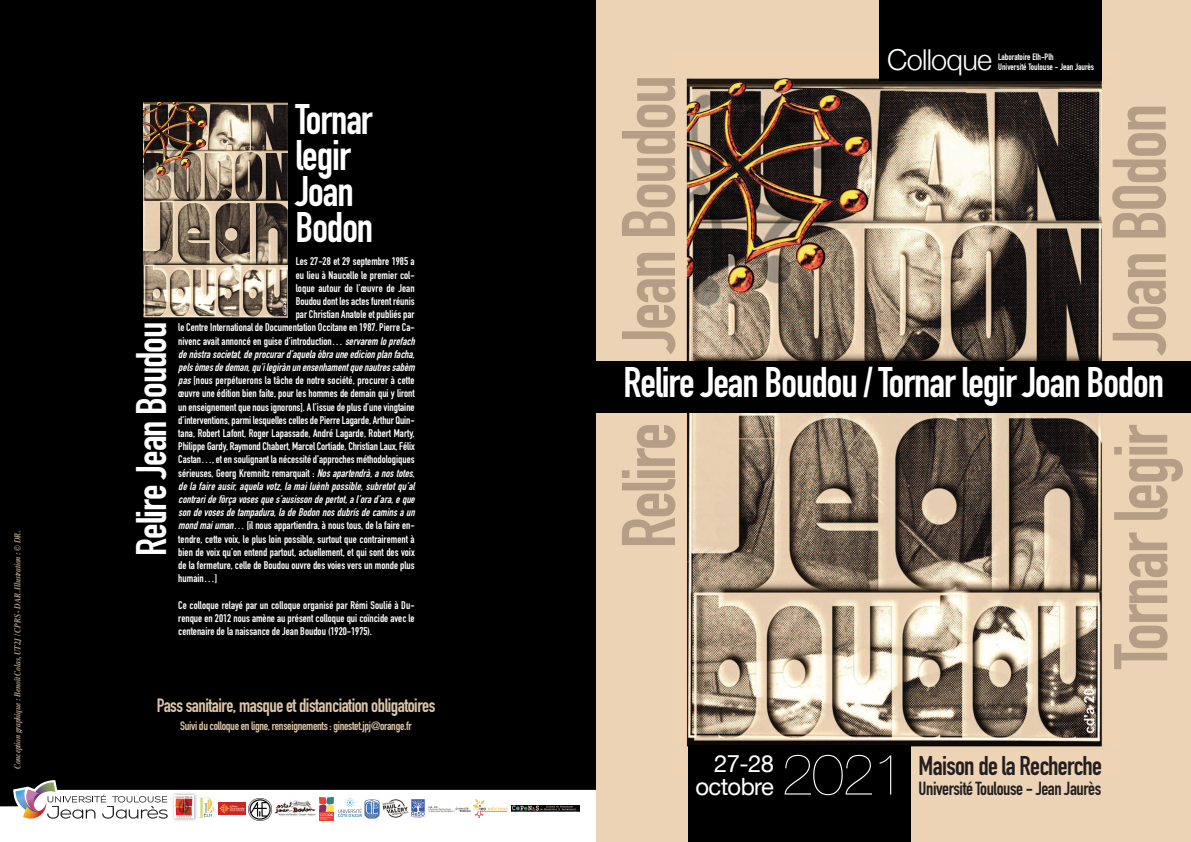
<style>
.page{position:relative;width:1191px;height:842px;background:#fff}
.page>*{position:absolute;margin:0;border:0;box-sizing:border-box;transform-origin:0 0}
.t1{font:700 74.5px "DIN Condensed";letter-spacing:-.025em;color:#b59d86}
.t2{font:200 57.4px "Helvetica Neue";color:#fff}
.t3{font:700 42.2px/36px "DIN Condensed";letter-spacing:-.025em;color:#fff}
.t4{font:300 28.8px "Helvetica Neue";letter-spacing:-.025em;color:#fff}
.t5{font:700 26.7px "DIN Condensed";letter-spacing:-.025em;color:#231f20}
.t6{font:23.8px/22.9px "Helvetica Neue";letter-spacing:-.025em;color:#fff;text-align:right}
.t7{font:700 19px "DIN Condensed";letter-spacing:-.025em;color:#ddc6a8}
.t8{font:700 18.7px "DIN Condensed";letter-spacing:-.025em;color:#231f20}
.t9{font:700 12px "DIN Condensed";letter-spacing:-.025em;color:#ddc6a8}
.t10{font:700 11px/13.2px "DIN Condensed";color:#fff;text-align:justify}
.t11{font:italic 700 11px "DIN Condensed";color:#fff}
.t12{font:700 9.2px "DIN Condensed";color:#fff}
.t13{font:italic 700 9px "Times";letter-spacing:-.025em;color:#b59d86;scale:.85 1}
.s1{font-style:italic}
</style>
<div class="page">
<div style="left:592px;top:345px;width:599px;height:78px;background:#000"></div>
<img style="left:595px;top:0;width:596px;height:361px">
<img style="left:595px;top:413px;width:596px;height:429px">
<div style="left:879px;top:0;width:223px;height:81px;background:#000"></div>
<div style="left:688px;top:745px;width:222px;height:97px;background:#000"></div>
<div style="left:0;top:0;width:595px;height:842px;background:#000"></div>
<img style="left:143px;top:102px;width:145px;height:216px">
<svg style="left:0;top:780px;width:595px;height:62px"></svg>
<img style="left:319px;top:798px;width:15px;height:23px">
<img style="left:426px;top:803px;width:46px;height:12px">
<img style="left:474px;top:799px;width:35px;height:19px">
<img style="left:274px;top:799px;width:43px;height:17px">
<img style="left:365px;top:799px;width:14px;height:19px">
<img style="left:338px;top:799px;width:23px;height:18px">
<img style="left:382px;top:799px;width:27px;height:19px">
<img style="left:219px;top:802px;width:26px;height:12px">
<img style="left:198px;top:798px;width:16px;height:20px">
<img style="left:249px;top:799px;width:23px;height:21px">
<img style="left:511px;top:806px;width:68px;height:5px">
<img style="left:411px;top:800px;width:13px;height:17px">
<p class="t13" style="left:12px;top:769px;width:281px;rotate:-90deg">Conception graphique : Benoît Colas, UT2J / CPRS - DAR. Illustration : © DR.</p>
<h3 class="t3" style="left:134px;top:556px;width:236px;rotate:-90deg">Relire Jean Boudou</h3>
<h3 class="t3" style="left:295px;top:101px;width:79px">Tornar legir<br>Joan<br>Bodon</h3>
<p class="t10" style="left:296px;top:255px;width:120px">Les 27-28 et 29 septembre 1985 a</p>
<p class="t10" style="left:296px;top:268px;width:120px">eu lieu à Naucelle le premier col-</p>
<p class="t10" style="left:296px;top:281px;width:120px">loque autour de l’œuvre de Jean</p>
<p class="t10" style="left:296px;top:295px;width:120px">Boudou dont les actes furent réunis</p>
<p class="t10" style="left:296px;top:308px;width:120px">par Christian Anatole et publiés par</p>
<p class="t10" style="left:178px;top:321px;width:238px">le Centre International de Documentation Occitane en 1987. Pierre Ca-</p>
<p class="t10" style="left:178px;top:334px;width:241px">nivenc avait annoncé en guise d’introduction… <span class="s1">servaremloprefach</span></p>
<p class="t11" style="left:178px;top:347px;width:241px">de nòstra societat, de procurar d’aquela òbra une edicion plan facha,</p>
<p class="t11" style="left:178px;top:361px;width:241px">pels òmes de deman, qu’i legiràn un ensenhament que nautres sabèm</p>
<p class="t10" style="left:178px;top:374px;width:238px"><span class="s1">pas</span>[nous perpétuerons la tâche de notre société, procurer à cette</p>
<p class="t10" style="left:178px;top:387px;width:238px">œuvre une édition bien faite, pour les hommes de demain qui y liront</p>
<p class="t10" style="left:178px;top:400px;width:238px">un enseignement que nous ignorons]. A l’issue de plus d’une vingtaine</p>
<p class="t10" style="left:178px;top:413px;width:238px">d’interventions, parmi lesquelles celles de Pierre Lagarde, Arthur Quin-</p>
<p class="t10" style="left:178px;top:427px;width:238px">tana, Robert Lafont, Roger Lapassade, André Lagarde, Robert Marty,</p>
<p class="t10" style="left:178px;top:440px;width:238px">Philippe Gardy, Raymond Chabert, Marcel Cortiade, Christian Laux, Félix</p>
<p class="t10" style="left:178px;top:453px;width:238px">Castan…, et en soulignant la nécessité d’approches méthodologiques</p>
<p class="t10" style="left:178px;top:466px;width:241px">sérieuses, Georg Kremnitz remarquait : <span class="s1">Nosapartendrà,anostotes,</span></p>
<p class="t11" style="left:178px;top:479px;width:241px">de la faire ausir, aquela votz, la mai luènh possible, subretot qu’al</p>
<p class="t11" style="left:178px;top:493px;width:241px">contrari de fòrça voses que s’ausisson de pertot, a l’ora d’ara, e que</p>
<p class="t11" style="left:178px;top:506px;width:241px">son de voses de tampadura, la de Bodon nos dubrís de camins a un</p>
<p class="t10" style="left:178px;top:519px;width:238px"><span class="s1">mondmaiuman…</span>[il nous appartiendra, à nous tous, de la faire en-</p>
<p class="t10" style="left:178px;top:532px;width:238px">tendre, cette voix, le plus loin possible, surtout que contrairement à</p>
<p class="t10" style="left:178px;top:545px;width:238px">bien de voix qu’on entend partout, actuellement, et qui sont des voix</p>
<p class="t10" style="left:178px;top:559px;width:238px">de la fermeture, celle de Boudou ouvre des voies vers un monde plus</p>
<p class="t10" style="left:178px;top:572px;width:40px">humain…]</p>
<p class="t10" style="left:178px;top:598px;width:238px">Ce colloque relayé par un colloque organisé par Rémi Soulié à Du&shy;renque en 2012 nous amène au présent colloque qui coïncide avec le centenaire de la naissance de Jean Boudou (1920-1975).</p>
<h3 class="t7" style="left:157px;top:694px;width:280px">Pass sanitaire, masque et distanciation obligatoires</h3>
<p class="t9" style="left:180px;top:718px;width:233px">Suivi du colloque en ligne, renseignements : ginestet.jpj@orange.fr</p>
<h1 class="t1" style="left:605px;top:353px;width:279px;rotate:-90deg">Jean Boudou</h1>
<h3 class="t4" style="left:887px;top:42px;width:106px">Colloque</h3>
<p class="t12" style="left:998px;top:52px;width:57px">Laboratoire Elh-Plh</p>
<p class="t12" style="left:998px;top:62px;width:97px">Université Toulouse - Jean Jaurès</p>
<h1 class="t1" style="left:1096px;top:354px;width:252px;rotate:-90deg">Joan B0don</h1>
<h3 class="t3" style="left:623px;top:365px;width:542px">Relire Jean Boudou / Tornar legir Joan Bodon</h3>
<h1 class="t1" style="left:605px;top:549px;width:127px;rotate:-90deg">Relire</h1>
<h1 class="t1" style="left:1097px;top:669px;width:246px;rotate:-90deg">Tornar legir</h1>
<h2 class="t2" style="left:781px;top:741px;width:125px">2021</h2>
<h3 class="t6" style="left:695px;top:751px;width:80px">27-28 octobre</h3>
<h3 class="t5" style="left:918px;top:750px;width:185px">Maison de la Recherche</h3>
<h3 class="t8" style="left:918px;top:778px;width:184px">Université Toulouse - Jean Jaurès</h3>
</div>
